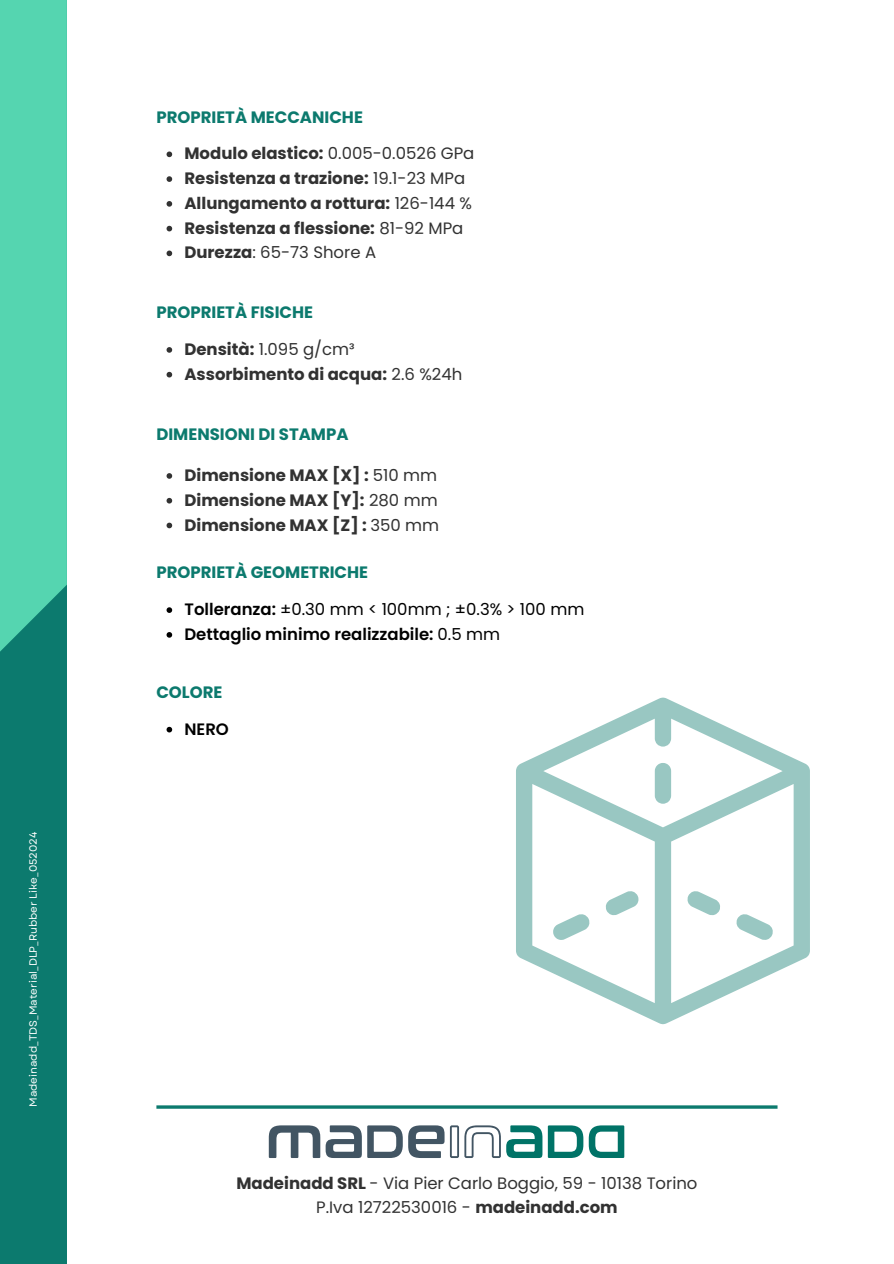
<style>
.page{position:relative;width:894px;height:1264px;background:#fff}
.page>*{position:absolute;margin:0;border:0;box-sizing:border-box;transform-origin:0 0}
.t1{font:700 16.5px "Poppins";color:#323232}
.t2{font:16.5px/24.8px "Poppins";color:#323232;text-align:center}
.t3{font:700 16.5px "Poppins";color:#0c7a6e}
.t4{font:600 16.5px "Poppins";color:#000}
.t5{font:16.5px "Poppins";color:#000}
.t6{font:10.5px "Garet";color:#fff}
.s1{font-weight:400}
.s2{font-weight:700}
.s3{font-weight:600}
</style>
<div class="page">
<hr style="left:156px;top:1105px;width:621px;height:3px;background:#0c7a6e">
<div style="left:0;top:0;width:67px;height:1263px;background:#0c7a6e"></div>
<div style="left:0;top:0;width:67px;height:651px;background:#55d5b0"></div>
<svg style="left:516px;top:697px;width:293px;height:327px"></svg>
<svg style="left:408px;top:1125px;width:36px;height:32px"></svg>
<svg style="left:269px;top:1125px;width:133px;height:32px"></svg>
<svg style="left:450px;top:1125px;width:174px;height:32px"></svg>
<svg style="left:166px;top:151px;width:6px;height:6px"></svg>
<svg style="left:166px;top:176px;width:6px;height:6px"></svg>
<svg style="left:166px;top:201px;width:6px;height:6px"></svg>
<svg style="left:166px;top:226px;width:6px;height:5px"></svg>
<svg style="left:166px;top:250px;width:6px;height:6px"></svg>
<svg style="left:166px;top:347px;width:6px;height:6px"></svg>
<svg style="left:166px;top:372px;width:6px;height:5px"></svg>
<svg style="left:166px;top:473px;width:6px;height:6px"></svg>
<svg style="left:166px;top:498px;width:6px;height:5px"></svg>
<svg style="left:166px;top:522px;width:6px;height:6px"></svg>
<svg style="left:166px;top:607px;width:6px;height:6px"></svg>
<svg style="left:166px;top:632px;width:6px;height:5px"></svg>
<svg style="left:166px;top:726px;width:6px;height:6px"></svg>
<p class="t6" style="left:26px;top:1107px;width:277px;rotate:-90deg">Madeinadd_TDS_Material_DLP_Rubber Like_052024</p>
<p class="t3" style="left:156px;top:105px;width:208px">PROPRIETÀ MECCANICHE</p>
<p class="t1" style="left:184px;top:142px;width:291px">Modulo elastico: <span class="s1">0.005-0.0526 GPa</span></p>
<p class="t1" style="left:184px;top:167px;width:282px">Resistenza a trazione: <span class="s1">19.1-23 MPa</span></p>
<p class="t1" style="left:184px;top:191px;width:289px">Allungamento a rottura: <span class="s1">126-144 %</span></p>
<p class="t1" style="left:184px;top:216px;width:280px">Resistenza a flessione: <span class="s1">81-92 MPa</span></p>
<p class="t2" style="left:184px;top:240px;width:193px"><span class="s2">Durezza</span>: 65-73 Shore A</p>
<p class="t3" style="left:156px;top:301px;width:158px">PROPRIETÀ FISICHE</p>
<p class="t2" style="left:184px;top:337px;width:172px"><span class="s2">Densità:</span> 1.095 g/cm³</p>
<p class="t1" style="left:184px;top:362px;width:279px">Assorbimento di acqua: <span class="s1">2.6 %24h</span></p>
<p class="t3" style="left:156px;top:423px;width:193px">DIMENSIONI DI STAMPA</p>
<p class="t1" style="left:184px;top:463px;width:254px">Dimensione MAX [X] : <span class="s1">510 mm</span></p>
<p class="t1" style="left:184px;top:488px;width:255px">Dimensione MAX [Y]: <span class="s1">280 mm</span></p>
<p class="t1" style="left:184px;top:513px;width:256px">Dimensione MAX [Z] : <span class="s1">350 mm</span></p>
<p class="t3" style="left:156px;top:561px;width:213px">PROPRIETÀ GEOMETRICHE</p>
<p class="t5" style="left:184px;top:598px;width:401px"><span class="s3">Tolleranza:</span> ±0.30 mm &lt; 100mm ; ±0.3% &gt; 100 mm</p>
<p class="t4" style="left:184px;top:622px;width:317px">Dettaglio minimo realizzabile: <span class="s1">0.5 mm</span></p>
<p class="t3" style="left:156px;top:680px;width:68px">COLORE</p>
<p class="t4" style="left:184px;top:717px;width:46px">NERO</p>
<p class="t2" style="left:236px;top:1170px;width:462px"><span class="s2">Madeinadd SRL</span> - Via Pier Carlo Boggio, 59 - 10138 Torino<br>P.Iva 12722530016 - <span class="s2">madeinadd.com</span></p>
</div>
